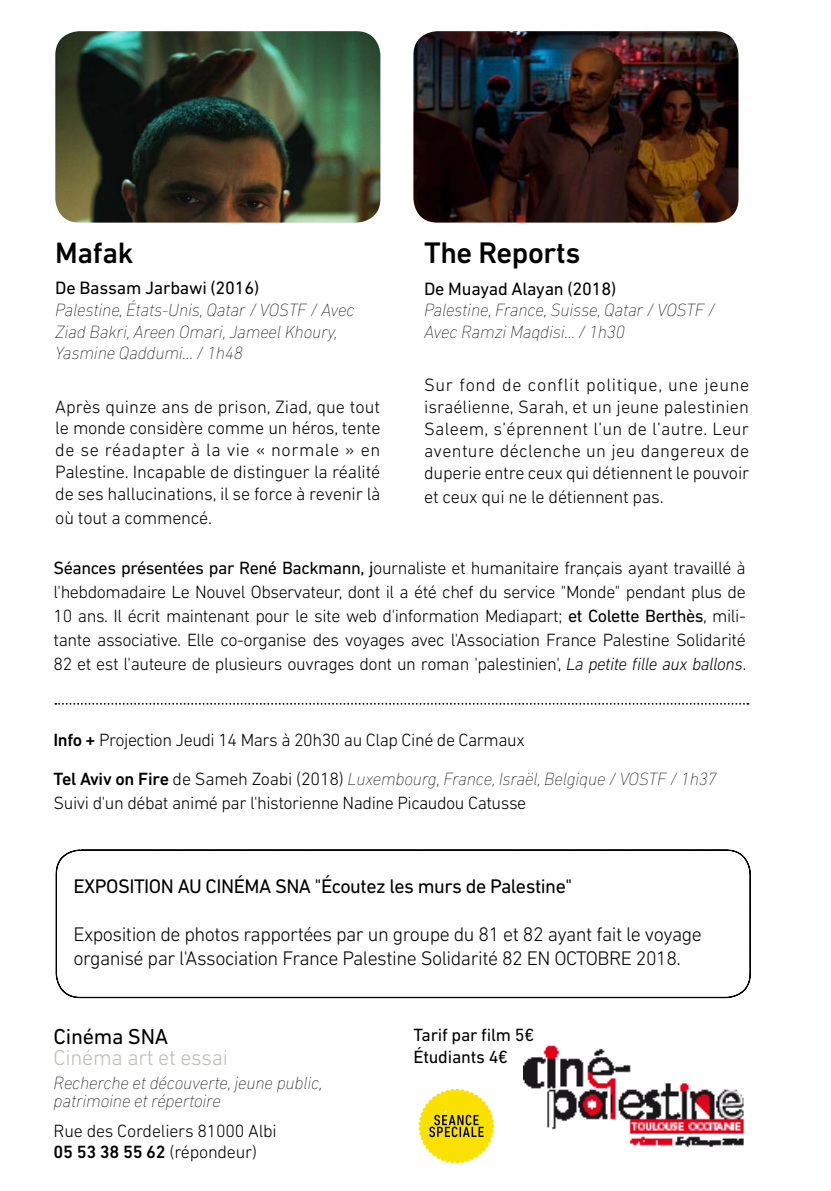
<style>
.page{position:relative;width:831px;height:1191px;background:#fff}
.page>*{position:absolute;margin:0;border:0;box-sizing:border-box;transform-origin:0 0}
.t1{font:500 30.2px "DIN Next LT Pro";letter-spacing:-.01em;color:#000}
.t2{font:500 30px "DIN Next LT Pro";letter-spacing:-.01em;color:#000}
.t3{font:300 22px "DIN Next LT Pro";letter-spacing:-.01em;color:#bfbeb2}
.t4{font:22px "DIN Next LT Pro";letter-spacing:-.01em;color:#000}
.t5{font:300 20px/24px "DIN Next LT Pro";letter-spacing:-.025em;color:#000}
.t6{font:20px "DIN Next LT Pro";letter-spacing:-.025em;color:#000}
.t7{font:300 18.2px/21.8px "DIN Next LT Pro";letter-spacing:-.01em;color:#000;text-align:justify}
.t8{font:18.2px "DIN Next LT Pro";letter-spacing:-.01em;color:#000}
.t9{font:300 18px/24px "DIN Next LT Pro";letter-spacing:-.025em;color:#000}
.t10{font:italic 200 18px/21.6px "DIN Next LT Pro";letter-spacing:-.01em;color:#000}
.t11{font:18px/21.6px "DIN Next LT Pro";letter-spacing:-.01em;color:#000}
.s1{font-weight:400}
.s2{font-style:italic}
.s3{font-weight:500}
.s4{font-size:18.2px}
.s5{font-weight:200;font-style:italic}
</style>
<div class="page">
<svg style="left:418px;top:1088px;width:76px;height:75px"></svg>
<img style="left:523px;top:1045px;width:221px;height:102px">
<img style="left:413px;top:31px;width:325px;height:192px">
<img style="left:55px;top:31px;width:325px;height:192px">
<svg style="left:55px;top:703px;width:693px;height:1px"></svg>
<svg style="left:56px;top:849px;width:694px;height:149px"></svg>
<h2 class="t2" style="left:55px;top:236px;width:80px">Mafak</h2>
<p class="t8" style="left:55px;top:278px;width:205px">De Bassam Jarbawi (2016)</p>
<p class="t10" style="left:55px;top:299px;width:300px">Palestine, États-Unis, Qatar / VOSTF / Avec<br>Ziad Bakri, Areen Omari, Jameel Khoury,<br>Yasmine Qaddumi… / 1h48</p>
<p class="t7" style="left:55px;top:395px;width:327px">Après quinze ans de prison, Ziad, que tout le monde considère comme un héros, tente de se réadapter à la vie « normale » en Palestine. Incapable de distinguer la réalité de ses hallucinations, il se force à revenir là</p>
<p class="t7" style="left:55px;top:506px;width:158px">où tout a commencé.</p>
<h1 class="t1" style="left:424px;top:236px;width:158px">The Reports</h1>
<p class="t8" style="left:424px;top:278px;width:193px">De Muayad Alayan (2018)</p>
<p class="t10" style="left:424px;top:299px;width:292px">Palestine, France, Suisse, Qatar / VOSTF /<br>Avec Ramzi Maqdisi… / 1h30</p>
<p class="t7" style="left:424px;top:374px;width:327px">Sur fond de conflit politique, une jeune israélienne, Sarah, et un jeune palestinien Saleem, s’éprennent l’un de l’autre. Leur aventure déclenche un jeu dangereux de duperie entre ceux qui détiennent le pouvoir</p>
<p class="t7" style="left:424px;top:485px;width:241px">et ceux qui ne le détiennent pas.</p>
<p class="t9" style="left:54px;top:555px;width:694px;text-align:justify"><span class="s1">Séances présentées par René Backmann, j</span>ournaliste et humanitaire français ayant travaillé à l'hebdomadaire Le Nouvel Observateur, dont il a été chef du service "Monde" pendant plus de 10 ans. Il écrit maintenant pour le site web d'information Mediapart; <span class="s1">et Colette Berthès</span>, mili&shy;tante associative. Elle co-organise des voyages avec l'Association France Palestine Solidarité 82 et est l'auteure de plusieurs ouvrages dont un roman 'palestinien', <span class="s2">La petite fille aux ballons</span>.</p>
<p class="t9" style="left:54px;top:720px;width:664px;line-height:38.8px"><span class="s3">Info +</span> Projection Jeudi 14 Mars à 20h30 au Clap Ciné de Carmaux<br><span class="s3">Tel Aviv on Fire</span> de Sameh Zoabi <span class="s4">(2018)</span> <span class="s5">Luxembourg, France, Israël, Belgique / VOSTF / 1h37</span></p>
<p class="t9" style="left:54px;top:791px;width:474px">Suivi d'un débat animé par l'historienne Nadine Picaudou Catusse</p>
<p class="t6" style="left:73px;top:874px;width:144px">EXPOSITION AU cinéma</p>
<p class="t6" style="left:275px;top:874px;width:298px">SNA "Écoutez les murs de Palestine"</p>
<p class="t5" style="left:73px;top:922px;width:630px">Exposition de photos rapportées par un groupe du 81 et 82 ayant fait le voyage organisé par l'Association France Palestine Solidarité 82 EN OCTOBRE 2018.</p>
<p class="t4" style="left:54px;top:1024px;width:116px">Cinéma SNA</p>
<p class="t3" style="left:54px;top:1044px;width:176px">Cinéma art et essai</p>
<p class="t10" style="left:54px;top:1073px;width:270px;line-height:18px">Recherche et découverte, jeune public, patrimoine et répertoire</p>
<p class="t9" style="left:54px;top:1119px;width:225px;line-height:21.6px">Rue des Cordeliers 81000 Albi<br><span class="s3">05 53 38 55 62</span> (répondeur)</p>
<p class="t11" style="left:413px;top:1024px;width:122px">Tarif par film 5€<br>Étudiants 4€</p>
</div>
